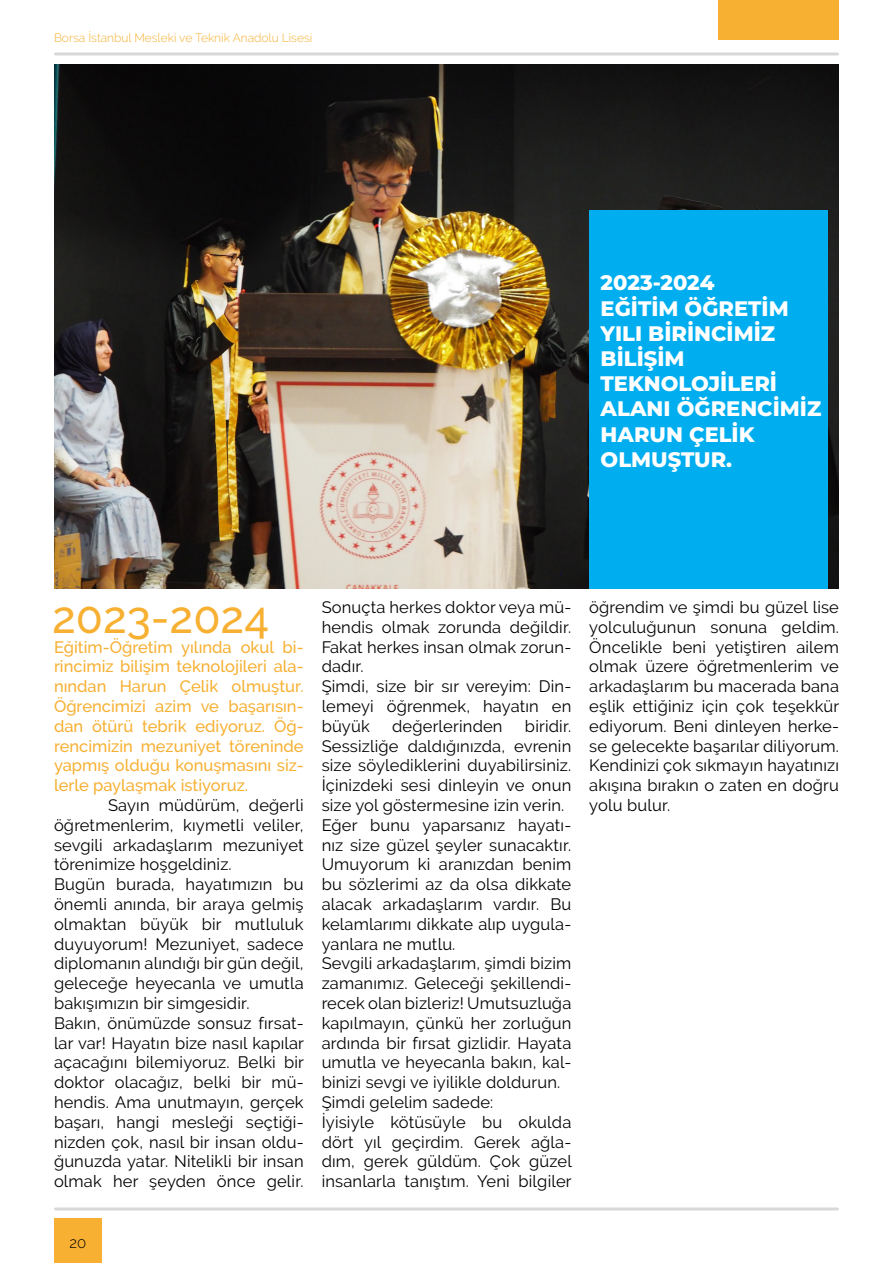
<style>
.page{position:relative;width:893px;height:1263px;background:#fff}
.page>*{position:absolute;margin:0;border:0;box-sizing:border-box;transform-origin:0 0}
.t1{font:500 44.4px "Raleway";color:#f7b032}
.t2{font:800 21px/25.2px "Montserrat";color:#fff}
.t3{font:16.5px/19.8px "Raleway";letter-spacing:.01em;color:#000}
.t4{font:500 16.5px/19.8px "Raleway";color:#f7b032;text-align:justify}
.t5{font:300 15px "Raleway";color:#000}
.t6{font:300 12px "Raleway";color:#f7b032}
</style>
<div class="page">
<svg style="left:54px;top:52px;width:785px;height:4px;background:#e1e1e2"></svg>
<div style="left:54px;top:1218px;width:48px;height:45px;background:#f7b032"></div>
<svg style="left:54px;top:1207px;width:785px;height:3px;background:#dededf"></svg>
<div style="left:718px;top:0;width:121px;height:40px;background:#f7b032"></div>
<img style="left:54px;top:64px;width:785px;height:525px">
<div style="left:589px;top:210px;width:239px;height:379px;background:#00aeef"></div>
<p class="t6" style="left:54px;top:31px;width:260px">Borsa İstanbul Mesleki ve Teknik Anadolu Lisesi</p>
<p class="t2" style="left:601px;top:270px;width:222px">2023-2024<br>EĞİTİM ÖĞRETİM<br>YILI BİRİNCİMİZ<br>BİLİŞİM<br>TEKNOLOJİLERİ<br>ALANI ÖĞRENCİMİZ<br>HARUN ÇELİK<br>OLMUŞTUR.</p>
<h1 class="t1" style="left:52px;top:591px;width:219px">2023-2024</h1>
<p class="t4" style="left:54px;top:637px;width:251px">Eğitim-Öğretim yılında okul bi&shy;rincimiz bilişim teknolojileri ala&shy;nından Harun Çelik olmuştur.<br>Öğrencimizi azim ve başarısın&shy;dan ötürü tebrik ediyoruz. Öğ&shy;rencimizin mezuniyet töreninde yapmış olduğu konuşmasını siz&shy;lerle paylaşmak istiyoruz.</p>
<p class="t3" style="left:54px;top:795px;width:252px;text-indent:54px">Sayın müdürüm, değerli öğretmenlerim, kıymetli veliler, sevgili arkadaşlarım mezuniyet törenimize hoşgeldiniz.<br>Bugün burada, hayatımızın bu önemli anında, bir araya gelmiş olmaktan büyük bir mutluluk duyuyorum! Mezuniyet, sadece diplomanın alındığı bir gün değil, geleceğe heyecanla ve umutla bakışımızın bir simgesidir.<br>Bakın, önümüzde sonsuz fırsat&shy;lar var! Hayatın bize nasıl kapılar açacağını bilemiyoruz. Belki bir doktor olacağız, belki bir mü&shy;hendis. Ama unutmayın, gerçek başarı, hangi mesleği seçtiği&shy;nizden çok, nasıl bir insan oldu&shy;ğunuzda yatar. Nitelikli bir insan olmak her şeyden önce gelir.</p>
<p class="t3" style="left:322px;top:597px;width:251px">Sonuçta herkes doktor veya mü&shy;hendis olmak zorunda değildir.<br>Fakat herkes insan olmak zorun&shy;dadır.<br>Şimdi, size bir sır vereyim: Din&shy;lemeyi öğrenmek, hayatın en büyük</p>
<p class="t3" style="left:322px;top:716px;width:252px;text-indent:203px">biridir.<br>Sessizliğe daldığınızda, evrenin size söylediklerini duyabilirsiniz.<br>İçinizdeki sesi dinleyin ve onun size yol göstermesine izin verin.<br>Eğer bunu yaparsanız hayatı&shy;nız size güzel şeyler sunacaktır.<br>Umuyorum ki aranızdan benim bu sözlerimi az da olsa dikkate alacak arkadaşlarım vardır. Bu kelamlarımı dikkate alıp uygula&shy;yanlara ne mutlu.<br>Sevgili arkadaşlarım, şimdi bizim zamanımız. Geleceği şekillendi&shy;recek olan bizleriz! Umutsuzluğa kapılmayın, çünkü her zorluğun ardında bir fırsat gizlidir. Hayata umutla ve heyecanla bakın, kal&shy;binizi sevgi ve iyilikle doldurun.<br>Şimdi gelelim sadede:<br>İyisiyle kötüsüyle bu okulda dört yıl geçirdim. Gerek ağla&shy;dım, gerek güldüm. Çok güzel insanlarla tanıştım. Yeni bilgiler</p>
<p class="t3" style="left:392px;top:716px;width:112px">değerlerinden</p>
<p class="t3" style="left:589px;top:597px;width:252px;text-align:justify">öğrendim ve şimdi bu güzel lise yolculuğunun sonuna geldim.<br>Öncelikle beni yetiştiren ailem olmak üzere öğretmenlerim ve arkadaşlarım bu macerada bana eşlik ettiğiniz için çok teşekkür ediyorum. Beni dinleyen herke&shy;se gelecekte başarılar diliyorum.<br>Kendinizi çok sıkmayın hayatınızı akışına bırakın o zaten en doğru yolu bulur.</p>
<p class="t5" style="left:69px;top:1234px;width:18px">20</p>
</div>
